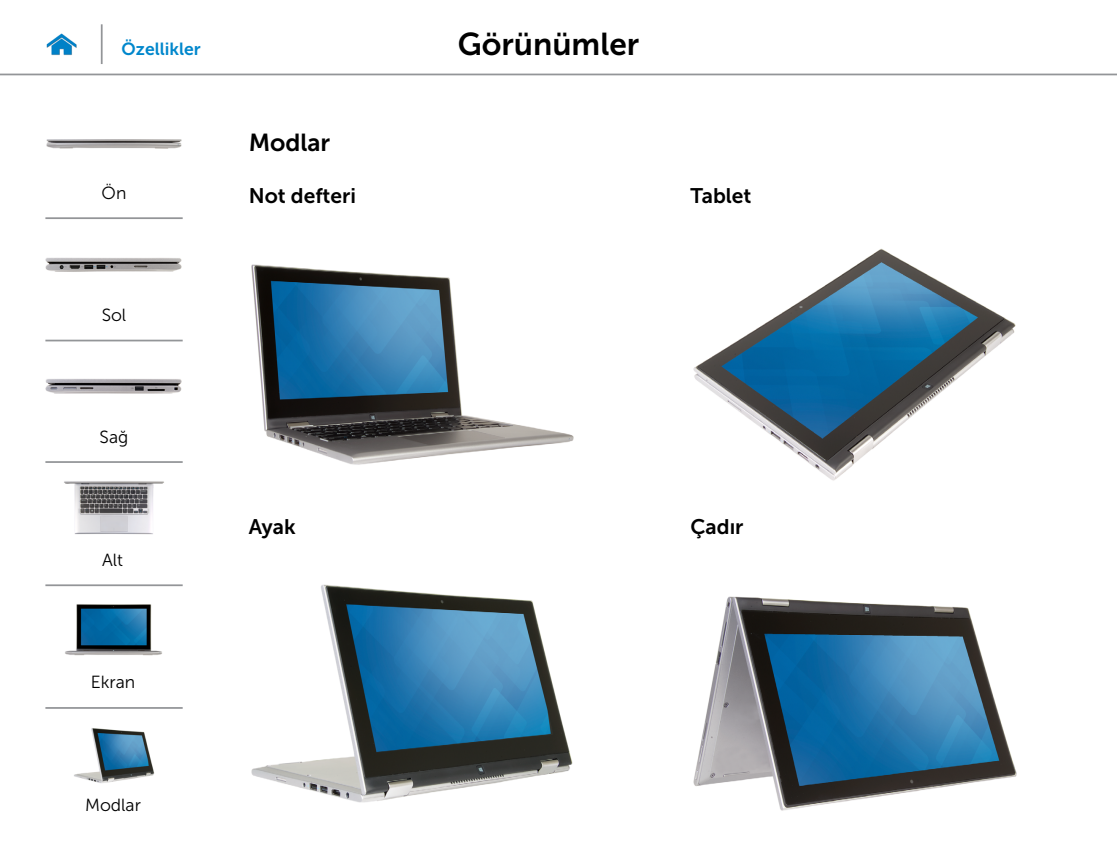
<style>
.page{position:relative;width:1117px;height:844px;background:#fff}
.page>*{position:absolute;margin:0;border:0;box-sizing:border-box;transform-origin:0 0}
.t1{font:31.5px "Museo Sans For Dell 700";color:#000}
.Head2{font:24.5px "Museo Sans For Dell 700";color:#000}
.Table_Head{font:21px "Museo Sans For Dell 700";color:#000}
.t2{font:17.5px "Museo Sans For Dell 300";color:#000}
.t3{font:17.5px "Museo Sans For Dell 700";color:#0087cc}
</style>
<div class="page">
<hr style="left:0;top:74px;width:1116px;height:1px;background:#939598">
<img style="left:46px;top:33px;width:31px;height:23px">
<img style="left:251px;top:264px;width:323px;height:201px">
<img style="left:251px;top:584px;width:322px;height:219px">
<img style="left:693px;top:248px;width:323px;height:233px">
<img style="left:693px;top:596px;width:324px;height:215px">
<hr style="left:101px;top:24px;width:2px;height:40px;background:#939598">
<img style="left:46px;top:139px;width:136px;height:10px">
<img style="left:45px;top:257px;width:137px;height:15px">
<img style="left:45px;top:379px;width:137px;height:15px">
<img style="left:64px;top:481px;width:100px;height:53px">
<img style="left:65px;top:604px;width:97px;height:51px">
<img style="left:74px;top:728px;width:80px;height:55px">
<hr style="left:45px;top:217px;width:138px;height:2px;background:#939598">
<hr style="left:45px;top:339px;width:138px;height:2px;background:#939598">
<hr style="left:45px;top:461px;width:138px;height:2px;background:#939598">
<hr style="left:45px;top:584px;width:138px;height:2px;background:#939598">
<hr style="left:45px;top:706px;width:138px;height:2px;background:#939598">
<p class="t3" style="left:122px;top:39px;width:80px">Özellikler</p>
<h1 class="t1" style="left:458px;top:26px;width:183px">Görünümler</h1>
<p class="t2" style="left:102px;top:183px;width:26px">Ön</p>
<p class="t2" style="left:102px;top:305px;width:26px">Sol</p>
<p class="t2" style="left:100px;top:428px;width:30px">Sağ</p>
<p class="t2" style="left:102px;top:550px;width:22px">Alt</p>
<p class="t2" style="left:91px;top:672px;width:46px">Ekran</p>
<p class="t2" style="left:85px;top:795px;width:57px">Modlar</p>
<p class="Head2" style="left:249px;top:128px;width:83px">Modlar</p>
<p class="Table_Head" style="left:249px;top:183px;width:109px">Not defteri</p>
<p class="Table_Head" style="left:249px;top:515px;width:48px">Ayak</p>
<p class="Table_Head" style="left:690px;top:183px;width:62px">Tablet</p>
<p class="Table_Head" style="left:690px;top:515px;width:54px">Çadır</p>
</div>
